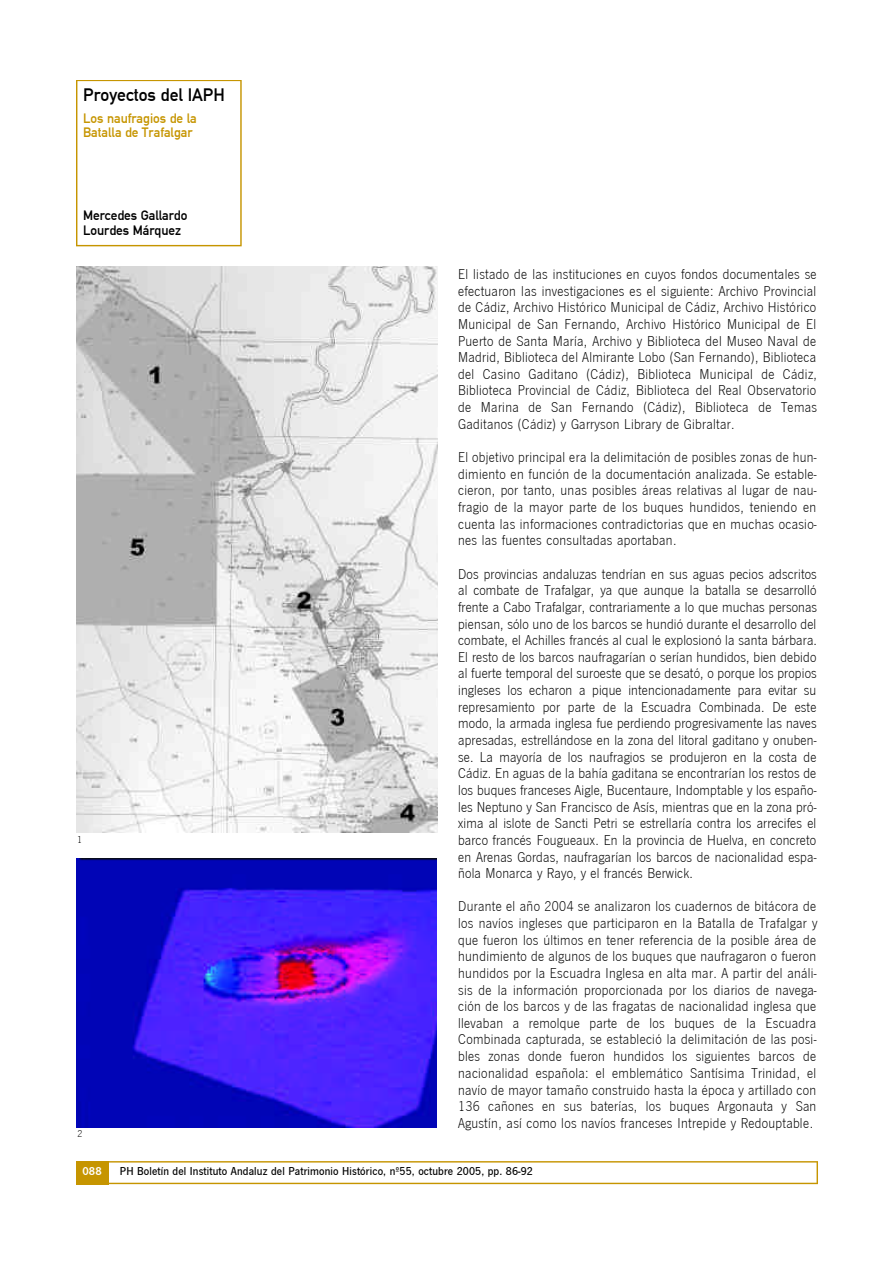
<style>
.page{position:relative;width:893px;height:1263px;background:#fff}
.page>*{position:absolute;margin:0;border:0;box-sizing:border-box;transform-origin:0 0}
.t1{font:17.7px "DIN Mittelschrift";color:#000}
.t2{font:14.7px/16.6px "News Got T Lig";letter-spacing:.02em;color:#000;text-align:justify}
.t3{font:13.35px/14.4px "DIN Mittelschrift";letter-spacing:-.005em;color:#c69500}
.t4{font:13.35px/14.7px "DIN Mittelschrift";letter-spacing:-.005em;color:#000}
.t5{font:11.85px "News Got T Med";letter-spacing:.01em;color:#000}
.t6{font:700 11.85px "News Got T Dem";color:#fff}
.t7{font:10.5px "News Got T Lig";color:#000}
</style>
<div class="page">
<svg style="left:76px;top:80px;width:166px;height:166px"></svg>
<svg style="left:108px;top:1161px;width:710px;height:23px"></svg>
<div style="left:76px;top:1161px;width:32px;height:23px;background:#c69500"></div>
<img style="left:76px;top:267px;width:361px;height:565px">
<img style="left:76px;top:858px;width:360px;height:270px">
<p class="t1" style="left:83px;top:84px;width:143px">Proyectos del IAPH</p>
<p class="t3" style="left:83px;top:111px;width:115px">Los naufragios de la<br>Batalla de Trafalgar</p>
<p class="t4" style="left:83px;top:208px;width:106px">Mercedes Gallardo<br>Lourdes Márquez</p>
<p class="t7" style="left:77px;top:834px;width:6px">1</p>
<p class="t7" style="left:77px;top:1128px;width:6px">2</p>
<p class="t2" style="left:458px;top:266px;width:360px">El listado de las instituciones en cuyos fondos documentales se efectuaron las investigaciones es el siguiente: Archivo Provincial de Cádiz, Archivo Histórico Municipal de Cádiz, Archivo Histórico Municipal de San Fernando, Archivo Histórico Municipal de El Puerto de Santa María, Archivo y Biblioteca del Museo Naval de Madrid, Biblioteca del Almirante Lobo (San Fernando), Biblioteca del Casino Gaditano (Cádiz), Biblioteca Municipal de Cádiz, Biblioteca Provincial de Cádiz, Biblioteca del Real Observatorio de Marina de San Fernando (Cádiz), Biblioteca de Temas Gaditanos (Cádiz) y Garryson Library de Gibraltar.</p>
<p class="t2" style="left:458px;top:448px;width:360px">El objetivo principal era la delimitación de posibles zonas de hun&shy;dimiento en función de la documentación analizada. Se estable&shy;cieron, por tanto, unas posibles áreas relativas al lugar de nau&shy;fragio de la mayor parte de los buques hundidos, teniendo en cuenta las informaciones contradictorias que en muchas ocasio&shy;nes las fuentes consultadas aportaban.</p>
<p class="t2" style="left:458px;top:565px;width:360px">Dos provincias andaluzas tendrían en sus aguas pecios adscritos al combate de Trafalgar, ya que aunque la batalla se desarrolló frente a Cabo Trafalgar, contrariamente a lo que muchas personas piensan, sólo uno de los barcos se hundió durante el desarrollo del combate, el Achilles francés al cual le explosionó la santa bárbara.<br>El resto de los barcos naufragarían o serían hundidos, bien debido al fuerte temporal del suroeste que se desató, o porque los propios ingleses los echaron a pique intencionadamente para evitar su represamiento por parte de la Escuadra Combinada. De este modo, la armada inglesa fue perdiendo progresivamente las naves apresadas, estrellándose en la zona del litoral gaditano y onuben&shy;se. La mayoría de los naufragios se produjeron en la costa de Cádiz. En aguas de la bahía gaditana se encontrarían los restos de los buques franceses Aigle, Bucentaure, Indomptable y los españo&shy;les Neptuno y San Francisco de Asís, mientras que en la zona pró&shy;xima al islote de Sancti Petri se estrellaría contra los arrecifes el barco francés Fougueaux. En la provincia de Huelva, en concreto en Arenas Gordas, naufragarían los barcos de nacionalidad espa&shy;ñola Monarca y Rayo, y el francés Berwick.</p>
<p class="t2" style="left:458px;top:898px;width:361px">Durante el año 2004 se analizaron los cuadernos de bitácora de los navíos ingleses que participaron en la Batalla de Trafalgar y que fueron los últimos en tener referencia de la posible área de hundimiento de algunos de los buques que naufragaron o fueron hundidos por la Escuadra Inglesa en alta mar. A partir del análi&shy;sis de la información proporcionada por los diarios de navega&shy;ción de los barcos y de las fragatas de nacionalidad inglesa que llevaban a remolque parte de los buques de la Escuadra Combinada capturada, se estableció la delimitación de las posi&shy;bles zonas donde fueron hundidos los siguientes barcos de nacionalidad española: el emblemático Santísima Trinidad, el navío de mayor tamaño construido hasta la época y artillado con 136 cañones en sus baterías, los buques Argonauta y San Agustín, así como los navíos franceses Intrepide y Redouptable.</p>
<p class="t6" style="left:82px;top:1164px;width:21px">088</p>
<p class="t5" style="left:120px;top:1165px;width:414px">PH Boletín del Instituto Andaluz del Patrimonio Histórico, nº55, octubre 2005, pp. 86-92</p>
</div>
